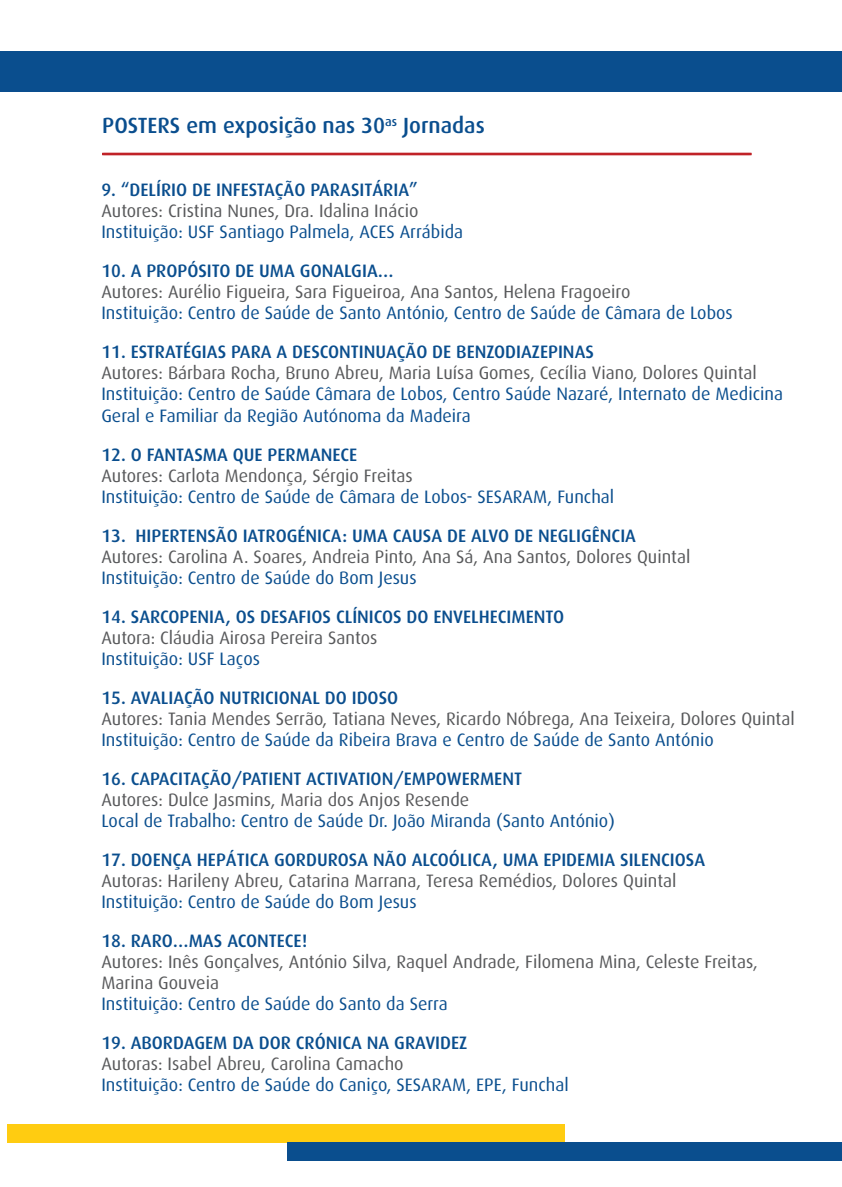
<style>
.page{position:relative;width:842px;height:1187px;background:#fff}
.page>*{position:absolute;margin:0;border:0;box-sizing:border-box;transform-origin:0 0}
.t1{font:500 22px "Dax";color:#0a4e8e}
.t2{font:18px/21px "Dax";color:#58595b}
.t3{font:18px/21px "Dax";color:#0a4e8e}
.t4{font:500 18px "Dax";color:#0a4e8e}
</style>
<div class="page">
<div style="left:0;top:51px;width:842px;height:40px;background:#0a4e8e"></div>
<div style="left:7px;top:1123px;width:558px;height:19px;background:#fc1"></div>
<div style="left:287px;top:1142px;width:555px;height:19px;background:#0a4e8e"></div>
<svg style="left:102px;top:153px;width:650px;height:2px"></svg>
<p class="t1" style="left:102px;top:113px;width:384px">POSTERS em exposição nas 30<sup>as</sup> Jornadas</p>
<p class="t4" style="left:101px;top:180px;width:318px">9. “DELÍRIO DE INFESTAÇÃO PARASITÁRIA”</p>
<p class="t2" style="left:101px;top:201px;width:319px">Autores: Cristina Nunes, Dra. Idalina Inácio</p>
<p class="t3" style="left:101px;top:222px;width:363px">Instituição: USF Santiago Palmela, ACES Arrábida</p>
<p class="t4" style="left:101px;top:261px;width:294px">10. A PROPÓSITO DE UMA GONALGIA…</p>
<p class="t2" style="left:101px;top:282px;width:530px">Autores: Aurélio Figueira, Sara Figueiroa, Ana Santos, Helena Fragoeiro</p>
<p class="t3" style="left:101px;top:303px;width:633px">Instituição: Centro de Saúde de Santo António, Centro de Saúde de Câmara de Lobos</p>
<p class="t4" style="left:101px;top:342px;width:494px">11. ESTRATÉGIAS PARA A DESCONTINUAÇÃO DE BENZODIAZEPINAS</p>
<p class="t2" style="left:101px;top:363px;width:657px">Autores: Bárbara Rocha, Bruno Abreu, Maria Luísa Gomes, Cecília Viano, Dolores Quintal</p>
<p class="t3" style="left:101px;top:384px;width:683px">Instituição: Centro de Saúde Câmara de Lobos, Centro Saúde Nazaré, Internato de Medicina<br>Geral e Familiar da Região Autónoma da Madeira</p>
<p class="t4" style="left:101px;top:444px;width:257px">12. O FANTASMA QUE PERMANECE</p>
<p class="t2" style="left:101px;top:465px;width:313px">Autores: Carlota Mendonça, Sérgio Freitas</p>
<p class="t3" style="left:101px;top:486px;width:514px">Instituição: Centro de Saúde de Câmara de Lobos- SESARAM, Funchal</p>
<p class="t4" style="left:101px;top:525px;width:536px">13. HIPERTENSÃO IATROGÉNICA: UMA CAUSA DE ALVO DE NEGLIGÊNCIA</p>
<p class="t2" style="left:101px;top:546px;width:590px">Autores: Carolina A. Soares, Andreia Pinto, Ana Sá, Ana Santos, Dolores Quintal</p>
<p class="t3" style="left:101px;top:567px;width:317px">Instituição: Centro de Saúde do Bom Jesus</p>
<p class="t4" style="left:101px;top:606px;width:464px">14. SARCOPENIA, OS DESAFIOS CLÍNICOS DO ENVELHECIMENTO</p>
<p class="t2" style="left:101px;top:627px;width:277px">Autora: Cláudia Airosa Pereira Santos</p>
<p class="t3" style="left:101px;top:648px;width:160px">Instituição: USF Laços</p>
<p class="t4" style="left:101px;top:687px;width:298px">15. AVALIAÇÃO NUTRICIONAL DO IDOSO</p>
<p class="t2" style="left:101px;top:708px;width:695px">Autores: Tania Mendes Serrão, Tatiana Neves, Ricardo Nóbrega, Ana Teixeira, Dolores Quintal</p>
<p class="t3" style="left:101px;top:729px;width:614px">Instituição: Centro de Saúde da Ribeira Brava e Centro de Saúde de Santo António</p>
<p class="t4" style="left:101px;top:768px;width:422px">16. CAPACITAÇÃO/PATIENT ACTIVATION/EMPOWERMENT</p>
<p class="t2" style="left:101px;top:789px;width:369px">Autores: Dulce Jasmins, Maria dos Anjos Resende</p>
<p class="t3" style="left:101px;top:810px;width:515px">Local de Trabalho: Centro de Saúde Dr. João Miranda (Santo António)</p>
<p class="t4" style="left:101px;top:849px;width:605px">17. DOENÇA HEPÁTICA GORDUROSA NÃO ALCOÓLICA, UMA EPIDEMIA SILENCIOSA</p>
<p class="t2" style="left:101px;top:870px;width:577px">Autoras: Harileny Abreu, Catarina Marrana, Teresa Remédios, Dolores Quintal</p>
<p class="t3" style="left:101px;top:891px;width:317px">Instituição: Centro de Saúde do Bom Jesus</p>
<p class="t4" style="left:101px;top:930px;width:207px">18. RARO…MAS ACONTECE!</p>
<p class="t2" style="left:101px;top:951px;width:658px">Autores: Inês Gonçalves, António Silva, Raquel Andrade, Filomena Mina, Celeste Freitas,<br>Marina Gouveia</p>
<p class="t3" style="left:101px;top:993px;width:348px">Instituição: Centro de Saúde do Santo da Serra</p>
<p class="t4" style="left:101px;top:1032px;width:367px">19. ABORDAGEM DA DOR CRÓNICA NA GRAVIDEZ</p>
<p class="t2" style="left:101px;top:1053px;width:304px">Autoras: Isabel Abreu, Carolina Camacho</p>
<p class="t3" style="left:101px;top:1074px;width:469px">Instituição: Centro de Saúde do Caniço, SESARAM, EPE, Funchal</p>
</div>
